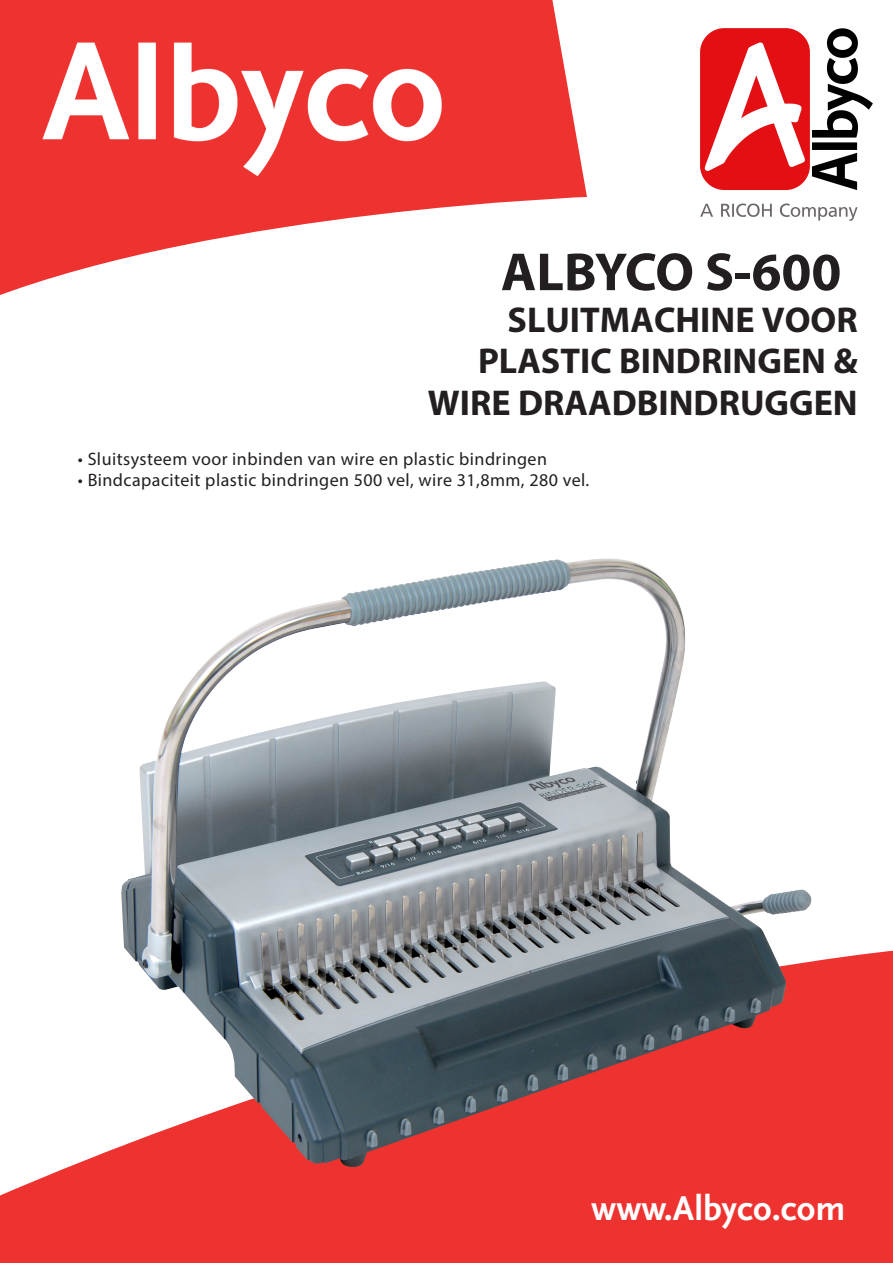
<style>
.page{position:relative;width:893px;height:1263px;background:#fff}
.page>*{position:absolute;margin:0;border:0;box-sizing:border-box;transform-origin:0 0}
.t1{font:700 54px "Myriad Pro";color:#231f20}
.t2{font:700 36px/41.4px "Myriad Pro";color:#231f20;text-align:right}
.t3{font:36px "Scala Sans Bold LF";color:#fff}
.t4{font:18px "Myriad Pro";letter-spacing:.025em;color:#231f20}
</style>
<div class="page">
<svg style="left:0;top:0;width:587px;height:295px;fill:#ee3230"></svg>
<svg style="left:0;top:950px;width:893px;height:313px;fill:#ee3230"></svg>
<img style="left:34px;top:34px;width:423px;height:149px">
<img style="left:120px;top:558px;width:692px;height:609px">
<img style="left:700px;top:28px;width:173px;height:193px">
<p class="t1" style="left:501px;top:237px;width:342px">ALBYCO S-600</p>
<p class="t2" style="left:428px;top:298px;width:431px">SLUITMACHINE VOOR<br>PLASTIC BINDRINGEN &amp;<br>WIRE DRAADBINDRUGGEN</p>
<p class="t4" style="left:78px;top:447px;width:471px">• Sluitsysteem voor inbinden van wire en plastic bindringen</p>
<p class="t4" style="left:78px;top:469px;width:513px">• Bindcapaciteit plastic bindringen 500 vel, wire 31,8mm, 280 vel.</p>
<p class="t3" style="left:591px;top:1188px;width:256px">www.Albyco.com</p>
</div>
